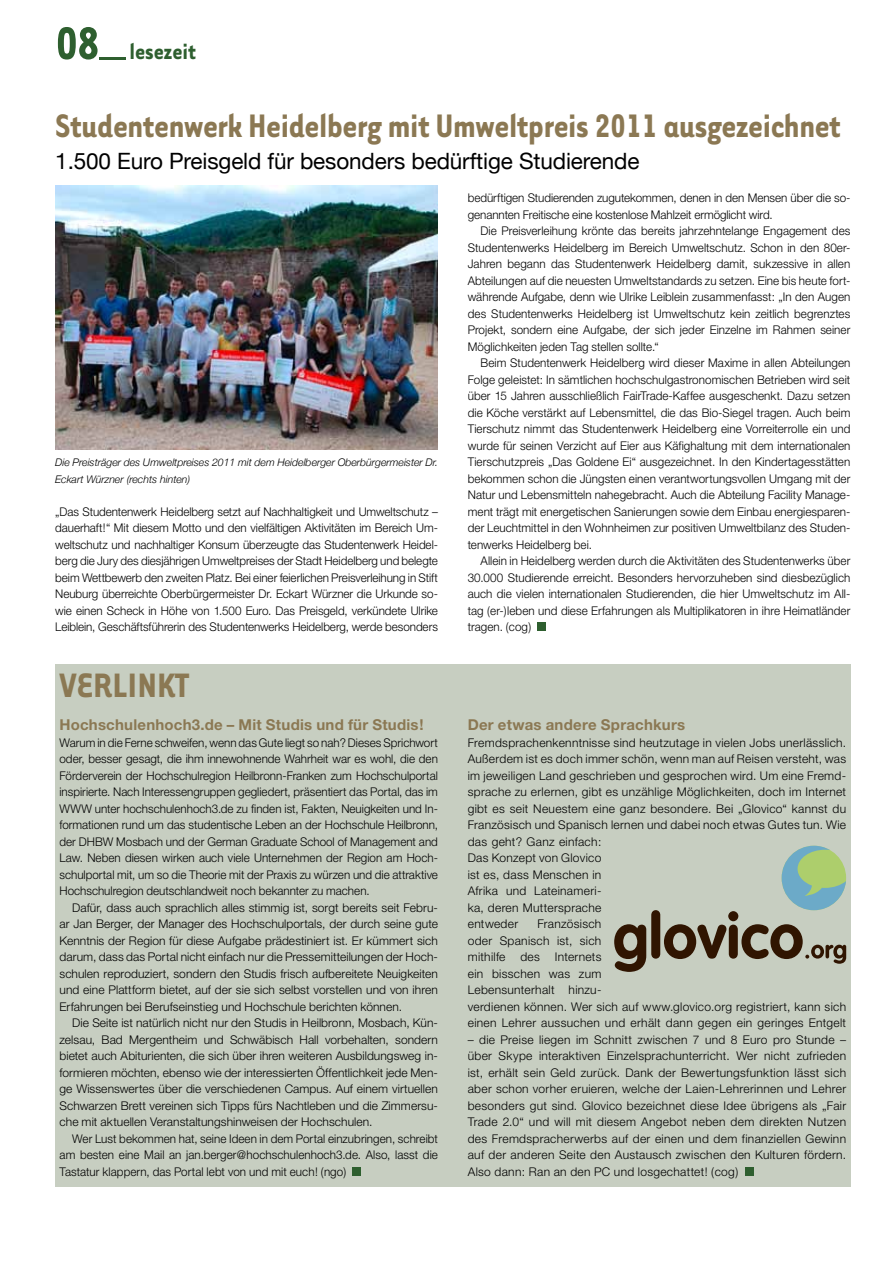
<style>
.page{position:relative;width:893px;height:1263px;background:#fff}
.page>*{position:absolute;margin:0;border:0;box-sizing:border-box;transform-origin:0 0}
.t1{font:700 39px "Tarzana Narrow";color:#8b7853}
.t2{font:700 37.5px "Tarzana Narrow";letter-spacing:-.01em;color:#8b7853}
.t3{font:700 25.5px "Tarzana Narrow";color:#2e5f2f}
.t4{font:22.5px "Helvetica Neue";letter-spacing:-.005em;color:#000}
.t5{font:700 15px "Helvetica Neue";letter-spacing:.015em;color:#8b7853}
.t6{font:300 12px/16.5px "Helvetica Neue";letter-spacing:.005em;color:#000;text-align:justify}
.t7{font:300 12px/16.5px "Helvetica Neue";letter-spacing:.025em;color:#000}
.t8{font:italic 300 10.5px/16.5px "Helvetica Neue";color:#000}
.s1{font-size:52.5px}
</style>
<div class="page">
<div style="left:55px;top:664px;width:795px;height:522px;background:#c7cec1"></div>
<svg style="left:614px;top:846px;width:232px;height:126px"></svg>
<div style="left:537px;top:623px;width:9px;height:8px;background:#2e5f2f"></div>
<img style="left:55px;top:186px;width:383px;height:264px">
<div style="left:353px;top:1167px;width:8px;height:9px;background:#2e5f2f"></div>
<div style="left:745px;top:1167px;width:9px;height:9px;background:#2e5f2f"></div>
<p class="t3" style="left:55px;top:35px;width:142px"><span class="s1">08_</span>lesezeit</p>
<p class="t2" style="left:55px;top:102px;width:787px">Studentenwerk Heidelberg mit Umweltpreis 2011 ausgezeichnet</p>
<p class="t4" style="left:55px;top:148px;width:586px">1.500 Euro Preisgeld für besonders bedürftige Studierende</p>
<p class="t8" style="left:55px;top:454px;width:384px">Die Preisträger des Umweltpreises 2011 mit dem Heidelberger Oberbürgermeister Dr.<br>Eckart Würzner (rechts hinten)</p>
<p class="t6" style="left:55px;top:503px;width:384px">„Das Studentenwerk Heidelberg setzt auf Nachhaltigkeit und Umweltschutz – dauerhaft!“ Mit diesem Motto und den vielfältigen Aktivitäten im Bereich Um&shy;weltschutz und nachhaltiger Konsum überzeugte das Studentenwerk Heidel&shy;berg die Jury des diesjährigen Umweltpreises der Stadt Heidelberg und belegte beim Wettbewerb den zweiten Platz. Bei einer feierlichen Preisverleihung in Stift Neuburg überreichte Oberbürgermeister Dr. Eckart Würzner die Urkunde so&shy;wie einen Scheck in Höhe von 1.500 Euro. Das Preisgeld, verkündete Ulrike Leiblein, Geschäftsführerin des Studentenwerks Heidelberg, werde besonders</p>
<p class="t1" style="left:60px;top:661px;width:131px">VERLINKT</p>
<p class="t5" style="left:60px;top:715px;width:366px">Hochschulenhoch3.de – Mit Studis und für Studis!</p>
<p class="t6" style="left:60px;top:734px;width:380px">Warum in die Ferne schweifen, wenn das Gute liegt so nah? Dieses Sprichwort</p>
<p class="t6" style="left:60px;top:750px;width:380px">oder, besser gesagt, die ihm innewohnende Wahrheit war es wohl, die den</p>
<p class="t6" style="left:60px;top:767px;width:380px">Förderverein der Hochschulregion Heilbronn-Franken zum Hochschulportal</p>
<p class="t6" style="left:60px;top:783px;width:380px">inspirierte. Nach Interessengruppen gegliedert, präsentiert das Portal, das im</p>
<p class="t6" style="left:60px;top:800px;width:380px">WWW unter hochschulenhoch3.de zu finden ist, Fakten, Neuigkeiten und In-</p>
<p class="t6" style="left:60px;top:816px;width:380px">formationen rund um das studentische Leben an der Hochschule Heilbronn,</p>
<p class="t6" style="left:60px;top:833px;width:380px">der DHBW Mosbach und der German Graduate School of Management and</p>
<p class="t6" style="left:60px;top:849px;width:380px">Law. Neben diesen wirken auch viele Unternehmen der Region am Hoch-</p>
<p class="t6" style="left:60px;top:866px;width:380px">schulportal mit, um so die Theorie mit der Praxis zu würzen und die attraktive</p>
<p class="t6" style="left:60px;top:882px;width:312px">Hochschulregion deutschlandweit noch bekannter zu machen.</p>
<p class="t6" style="left:72px;top:899px;width:367px">Dafür, dass auch sprachlich alles stimmig ist, sorgt bereits seit Febru-</p>
<p class="t6" style="left:60px;top:915px;width:380px">ar Jan Berger, der Manager des Hochschulportals, der durch seine gute</p>
<p class="t6" style="left:60px;top:932px;width:380px">Kenntnis der Region für diese Aufgabe prädestiniert ist. Er kümmert sich</p>
<p class="t6" style="left:60px;top:948px;width:380px">darum, dass das Portal nicht einfach nur die Pressemitteilungen der Hoch-</p>
<p class="t6" style="left:60px;top:965px;width:380px">schulen reproduziert, sondern den Studis frisch aufbereitete Neuigkeiten</p>
<p class="t6" style="left:60px;top:981px;width:380px">und eine Plattform bietet, auf der sie sich selbst vorstellen und von ihren</p>
<p class="t6" style="left:60px;top:998px;width:344px">Erfahrungen bei Berufseinstieg und Hochschule berichten können.</p>
<p class="t6" style="left:72px;top:1014px;width:367px">Die Seite ist natürlich nicht nur den Studis in Heilbronn, Mosbach, Kün-</p>
<p class="t6" style="left:60px;top:1031px;width:380px">zelsau, Bad Mergentheim und Schwäbisch Hall vorbehalten, sondern</p>
<p class="t6" style="left:60px;top:1047px;width:380px">bietet auch Abiturienten, die sich über ihren weiteren Ausbildungsweg in-</p>
<p class="t6" style="left:60px;top:1064px;width:380px">formieren möchten, ebenso wie der interessierten Öffentlichkeit jede Men-</p>
<p class="t6" style="left:60px;top:1080px;width:380px">ge Wissenswertes über die verschiedenen Campus. Auf einem virtuellen</p>
<p class="t6" style="left:60px;top:1097px;width:380px">Schwarzen Brett vereinen sich Tipps fürs Nachtleben und die Zimmersu-</p>
<p class="t6" style="left:60px;top:1113px;width:314px">che mit aktuellen Veranstaltungshinweisen der Hochschulen.</p>
<p class="t6" style="left:72px;top:1130px;width:367px">Wer Lust bekommen hat, seine Ideen in dem Portal einzubringen, schreibt</p>
<p class="t6" style="left:60px;top:1146px;width:380px">am besten eine Mail an jan.berger@hochschulenhoch3.de. Also, lasst die</p>
<p class="t6" style="left:60px;top:1163px;width:288px">Tastatur klappern, das Portal lebt von und mit euch! (ngo)</p>
<p class="t6" style="left:468px;top:189px;width:384px">bedürftigen Studierenden zugutekommen, denen in den Mensen über die so-</p>
<p class="t6" style="left:468px;top:206px;width:306px">genannten Freitische eine kostenlose Mahlzeit ermöglicht wird.</p>
<p class="t6" style="left:480px;top:222px;width:371px">Die Preisverleihung krönte das bereits jahrzehntelange Engagement des</p>
<p class="t6" style="left:468px;top:239px;width:384px">Studentenwerks Heidelberg im Bereich Umweltschutz. Schon in den 80er-</p>
<p class="t6" style="left:468px;top:255px;width:384px">Jahren begann das Studentenwerk Heidelberg damit, sukzessive in allen</p>
<p class="t6" style="left:468px;top:272px;width:384px">Abteilungen auf die neuesten Umweltstandards zu setzen. Eine bis heute fort-</p>
<p class="t6" style="left:468px;top:288px;width:384px">währende Aufgabe, denn wie Ulrike Leiblein zusammenfasst: „In den Augen</p>
<p class="t6" style="left:468px;top:305px;width:384px">des Studentenwerks Heidelberg ist Umweltschutz kein zeitlich begrenztes</p>
<p class="t6" style="left:468px;top:321px;width:384px">Projekt, sondern eine Aufgabe, der sich jeder Einzelne im Rahmen seiner</p>
<p class="t6" style="left:468px;top:338px;width:193px">Möglichkeiten jeden Tag stellen sollte.“</p>
<p class="t6" style="left:480px;top:354px;width:371px">Beim Studentenwerk Heidelberg wird dieser Maxime in allen Abteilungen</p>
<p class="t6" style="left:468px;top:371px;width:384px">Folge geleistet: In sämtlichen hochschulgastronomischen Betrieben wird seit</p>
<p class="t6" style="left:468px;top:387px;width:384px">über 15 Jahren ausschließlich FairTrade-Kaffee ausgeschenkt. Dazu setzen</p>
<p class="t6" style="left:468px;top:404px;width:384px">die Köche verstärkt auf Lebensmittel, die das Bio-Siegel tragen. Auch beim</p>
<p class="t6" style="left:468px;top:420px;width:384px">Tierschutz nimmt das Studentenwerk Heidelberg eine Vorreiterrolle ein und</p>
<p class="t6" style="left:468px;top:437px;width:384px">wurde für seinen Verzicht auf Eier aus Käfighaltung mit dem internationalen</p>
<p class="t6" style="left:468px;top:453px;width:384px">Tierschutzpreis „Das Goldene Ei“ ausgezeichnet. In den Kindertagesstätten</p>
<p class="t6" style="left:468px;top:470px;width:384px">bekommen schon die Jüngsten einen verantwortungsvollen Umgang mit der</p>
<p class="t6" style="left:468px;top:486px;width:384px">Natur und Lebensmitteln nahegebracht. Auch die Abteilung Facility Manage-</p>
<p class="t6" style="left:468px;top:503px;width:384px">ment trägt mit energetischen Sanierungen sowie dem Einbau energiesparen-</p>
<p class="t6" style="left:468px;top:519px;width:384px">der Leuchtmittel in den Wohnheimen zur positiven Umweltbilanz des Studen-</p>
<p class="t6" style="left:468px;top:536px;width:126px">tenwerks Heidelberg bei.</p>
<p class="t6" style="left:480px;top:552px;width:371px">Allein in Heidelberg werden durch die Aktivitäten des Studentenwerks über</p>
<p class="t6" style="left:468px;top:569px;width:384px">30.000 Studierende erreicht. Besonders hervorzuheben sind diesbezüglich</p>
<p class="t6" style="left:468px;top:585px;width:384px">auch die vielen internationalen Studierenden, die hier Umweltschutz im All-</p>
<p class="t6" style="left:468px;top:602px;width:384px">tag (er-)leben und diese Erfahrungen als Multiplikatoren in ihre Heimatländer</p>
<p class="t6" style="left:468px;top:618px;width:65px">tragen. (cog)</p>
<p class="t5" style="left:468px;top:715px;width:219px">Der etwas andere Sprachkurs</p>
<p class="t7" style="left:468px;top:734px;width:380px">Fremdsprachenkenntnisse sind heutzutage in vielen Jobs unerlässlich.<br>Außerdem ist es doch immer schön, wenn man auf Reisen versteht, was im jeweiligen Land geschrieben und gesprochen wird. Um eine Fremd&shy;sprache zu erlernen, gibt es unzählige Möglichkeiten, doch im Internet gibt es seit Neuestem eine ganz besondere. Bei „Glovico“ kannst du Französisch und Spanisch lernen und dabei noch etwas Gutes tun. Wie das geht? Ganz einfach:<br>Das Konzept von Glovico<br>ist es, dass Menschen in<br>Afrika und Lateinameri-<br>ka, deren Muttersprache<br>entweder</p>
<p class="t7" style="left:468px;top:915px;width:380px;text-indent:70px">Französisch<br>oder Spanisch ist, sich<br>mithilfe des Internets<br>ein bisschen was zum<br>Lebensunterhalt hinzu-<br>verdienen können. Wer sich auf www.glovico.org registriert, kann sich einen Lehrer aussuchen und erhält dann gegen ein geringes Entgelt</p>
<p class="t6" style="left:468px;top:1031px;width:380px">– die Preise liegen im Schnitt zwischen 7 und 8 Euro pro Stunde – über Skype interaktiven Einzelsprachunterricht. Wer nicht zufrieden ist, erhält sein Geld zurück. Dank der Bewertungsfunktion lässt sich aber schon vorher eruieren, welche der Laien-Lehrerinnen und Lehrer besonders gut sind. Glovico bezeichnet diese Idee übrigens als „Fair Trade 2.0“ und will mit diesem Angebot neben dem direkten Nutzen des Fremdspracherwerbs auf der einen und dem finanziellen Gewinn auf der anderen Seite den Austausch zwischen den Kulturen fördern.<br>Also dann: Ran an den PC und losgechattet! (cog)</p>
</div>
